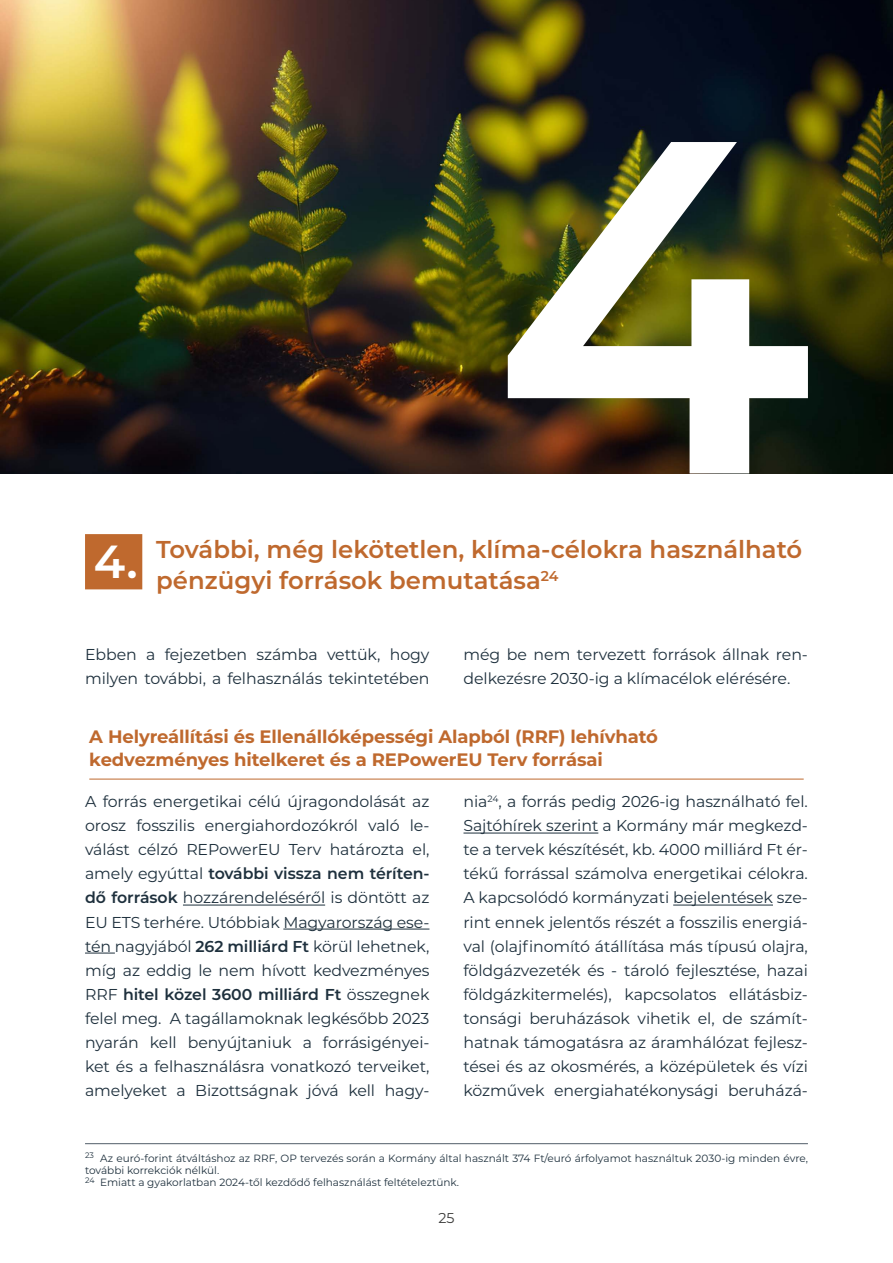
<style>
.page{position:relative;width:893px;height:1263px;background:#fff}
.page>*{position:absolute;margin:0;border:0;box-sizing:border-box;transform-origin:0 0}
.t1{font:600 46.35px "Montserrat";color:#fff}
.t2{font:600 24.45px/31.3px "Montserrat";color:#bf692e}
.t3{font:700 18px/22.5px "Montserrat";letter-spacing:-.005em;color:#bf692e}
.t4{font:15.75px/24px "Montserrat";letter-spacing:-.005em;color:#1e303d;text-align:justify}
.t5{font:14.25px "Montserrat";color:#3c3c3b}
.t6{font:600 14.25px "Montserrat";color:#bf692e}
.t7{font:10.5px/12px "Montserrat";color:#1e303d}
.s1{font-weight:600}
</style>
<div class="page">
<img style="left:0;top:0;width:893px;height:473px">
<div style="left:85px;top:534px;width:57px;height:55px;background:#bf692e"></div>
<hr style="left:183px;top:905px;width:142px;height:1px;background:#1e303d">
<hr style="left:283px;top:929px;width:146px;height:1px;background:#1e303d">
<hr style="left:85px;top:953px;width:30px;height:1px;background:#1e303d">
<hr style="left:463px;top:833px;width:135px;height:1px;background:#1e303d">
<hr style="left:673px;top:905px;width:100px;height:1px;background:#1e303d">
<hr style="left:89px;top:779px;width:715px;height:1px;background:#bf692e">
<svg style="left:508px;top:142px;width:300px;height:331px"></svg>
<hr style="left:85px;top:1143px;width:723px;height:1px;background:#515e69">
<h1 class="t1" style="left:94px;top:529px;width:45px">4.</h1>
<h2 class="t2" style="left:156px;top:533px;width:648px">További, még lekötetlen, klíma-célokra használható pénzügyi források bemutatása</h2>
<p class="t6" style="left:541px;top:566px;width:19px">24</p>
<p class="t4" style="left:85px;top:641px;width:346px">Ebben a fejezetben számba vettük, hogy milyen további, a felhasználás tekintetében</p>
<p class="t4" style="left:463px;top:641px;width:346px">még be nem tervezett források állnak ren&shy;delkezésre 2030-ig a klímacélok elérésére.</p>
<p class="t3" style="left:89px;top:725px;width:570px">A Helyreállítási és Ellenállóképességi Alapból (RRF) lehívható kedvezményes hitelkeret és a REPowerEU Terv forrásai</p>
<p class="t4" style="left:85px;top:789px;width:346px">A forrás energetikai célú újragondolását az orosz fosszilis energiahordozókról való le&shy;válást célzó REPowerEU Terv határozta el, amely egyúttal <span class="s1">további vissza nem téríten&shy;dő források</span> hozzárendeléséről is döntött az EU ETS terhére. Utóbbiak Magyarország ese&shy;tén nagyjából <span class="s1">262 milliárd Ft</span> körül lehetnek, míg az eddig le nem hívott kedvezményes RRF <span class="s1">hitel közel 3600 milliárd Ft</span> összegnek felel meg. A tagállamoknak legkésőbb 2023 nyarán kell benyújtaniuk a forrásigényei&shy;ket és a felhasználásra vonatkozó terveiket, amelyeket a Bizottságnak jóvá kell hagy-</p>
<p class="t4" style="left:463px;top:789px;width:346px">nia<sup>24</sup>, a forrás pedig 2026-ig használható fel.<br>Sajtóhírek szerint a Kormány már megkezd&shy;te a tervek készítését, kb. 4000 milliárd Ft ér&shy;tékű forrással számolva energetikai célokra.<br>A kapcsolódó kormányzati bejelentések sze&shy;rint ennek jelentős részét a fosszilis energiá&shy;val (olajfinomító átállítása más típusú olajra, földgázvezeték és - tároló fejlesztése, hazai földgázkitermelés), kapcsolatos ellátásbiz&shy;tonsági beruházások vihetik el, de számít&shy;hatnak támogatásra az áramhálózat fejlesz&shy;tései és az okosmérés, a középületek és vízi közművek energiahatékonysági beruházá-</p>
<p class="t7" style="left:85px;top:1152px;width:724px"><sup>23</sup> Az euró-forint átváltáshoz az RRF, OP tervezés során a Kormány által használt 374 Ft/euró árfolyamot használtuk 2030-ig minden évre, további korrekciók nélkül.<br><sup>24</sup> Emiatt a gyakorlatban 2024-től kezdődő felhasználást feltételeztünk.</p>
<p class="t5" style="left:438px;top:1208px;width:18px">25</p>
</div>
